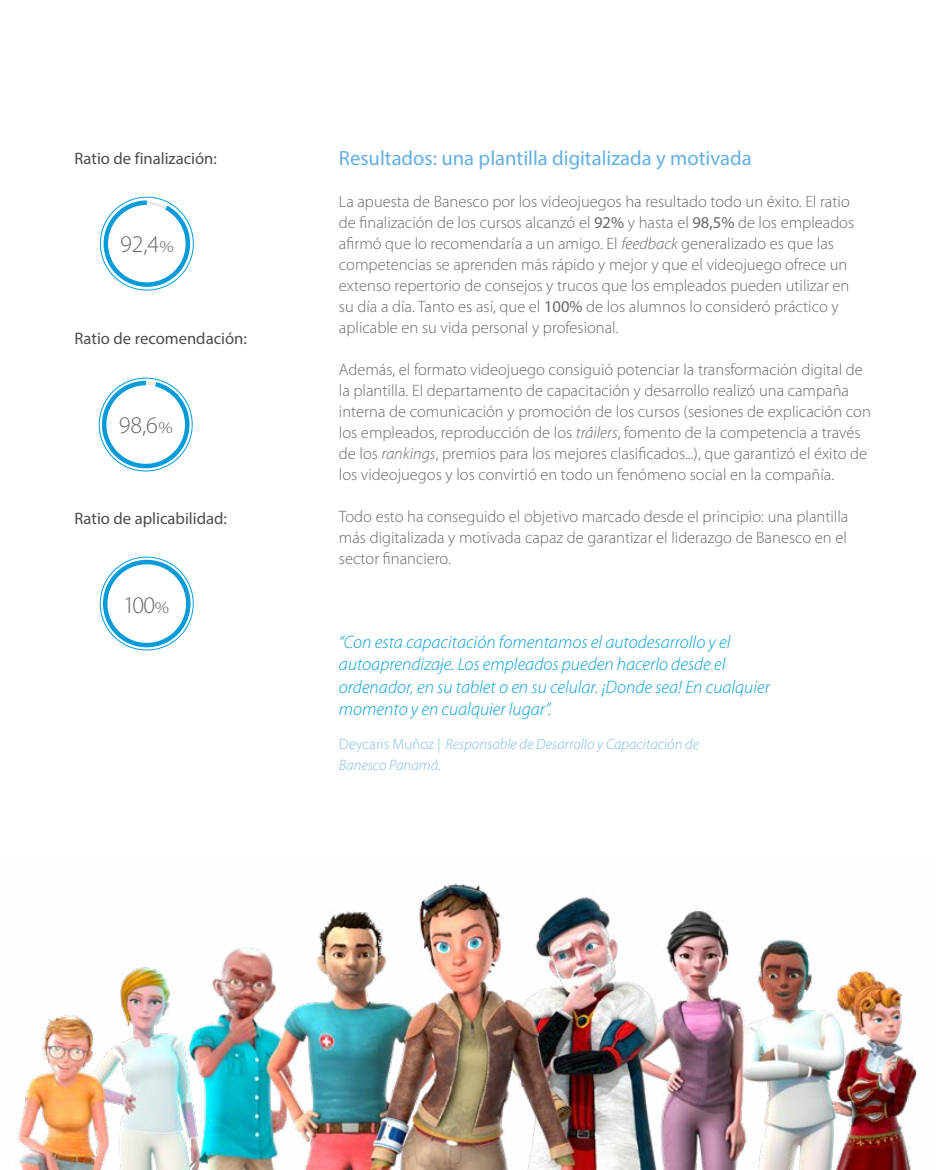
<style>
.page{position:relative;width:936px;height:1170px;background:#fff}
.page>*{position:absolute;margin:0;border:0;box-sizing:border-box;transform-origin:0 0}
.t1{font:300 24px "Myriad Pro";letter-spacing:-.01em;color:#67676f}
.t2{font:20.7px "Myriad Pro";color:#64afe2}
.t3{font:italic 300 18px/22.5px "Myriad Pro";color:#089dd9}
.t4{font:16.65px "Myriad Pro";color:#4d4b4b}
.t5{font:300 16.5px/21px "Myriad Pro";color:#6a6766}
.t6{font:italic 300 15px/21px "Myriad Pro";color:#7eb9e6}
.s1{font-size:16.35px}
.s2{font-weight:400}
.s3{font-style:italic}
.s4{font-style:normal}
</style>
<div class="page">
<div style="left:103px;top:559px;width:87px;height:88px;border:4px solid #079cd9;border-radius:50%"></div>
<svg style="left:101px;top:198px;width:91px;height:91px"></svg>
<img style="left:17px;top:883px;width:900px;height:286px">
<svg style="left:100px;top:378px;width:92px;height:92px"></svg>
<p class="t4" style="left:74px;top:148px;width:144px">Ratio de finalización:</p>
<h1 class="t1" style="left:120px;top:230px;width:55px">92,4<span class="s1">%</span></h1>
<p class="t4" style="left:74px;top:328px;width:174px">Ratio de recomendación:</p>
<h1 class="t1" style="left:119px;top:411px;width:56px">98,6 <span class="s1">%</span></h1>
<p class="t4" style="left:74px;top:507px;width:154px">Ratio de aplicabilidad:</p>
<h1 class="t1" style="left:123px;top:590px;width:48px">100<span class="s1">%</span></h1>
<p class="t2" style="left:339px;top:145px;width:414px">Resultados: una plantilla digitalizada y motivada</p>
<p class="t5" style="left:339px;top:190px;width:517px">La apuesta de Banesco por los videojuegos ha resultado todo un éxito. El ratio de finalización de los cursos alcanzó el <span class="s2">92%</span> y hasta el <span class="s2">98,5%</span> de los empleados afirmó que lo recomendaría a un amigo. El <span class="s3">feedback</span> generalizado es que las competencias se aprenden más rápido y mejor y que el videojuego ofrece un extenso repertorio de consejos y trucos que los empleados pueden utilizar en su día a día. Tanto es así, que el <span class="s2">100%</span> de los alumnos lo consideró práctico y aplicable en su vida personal y profesional.</p>
<p class="t5" style="left:339px;top:358px;width:533px">Además, el formato videojuego consiguió potenciar la transformación digital de la plantilla. El departamento de capacitación y desarrollo realizó una campaña interna de comunicación y promoción de los cursos (sesiones de explicación con los empleados, reproducción de los <span class="s3">tráilers</span>, fomento de la competencia a través de los <span class="s3">rankings</span>, premios para los mejores clasificados...), que garantizó el éxito de los videojuegos y los convirtió en todo un fenómeno social en la compañía.</p>
<p class="t5" style="left:339px;top:505px;width:511px;text-align:justify">Todo esto ha conseguido el objetivo marcado desde el principio: una plantilla más digitalizada y motivada capaz de garantizar el liderazgo de Banesco en el sector financiero.</p>
<p class="t3" style="left:339px;top:630px;width:432px">“Con esta capacitación fomentamos el autodesarrollo y el autoaprendizaje. Los empleados pueden hacerlo desde el ordenador, en su tablet o en su celular. ¡Donde sea! En cualquier momento y en cualquier lugar”.</p>
<p class="t6" style="left:339px;top:733px;width:361px"><span class="s4">Deycaris Muñoz</span> | Responsable de Desarrollo y Capacitación de<br>Banesco Panamá.</p>
</div>
